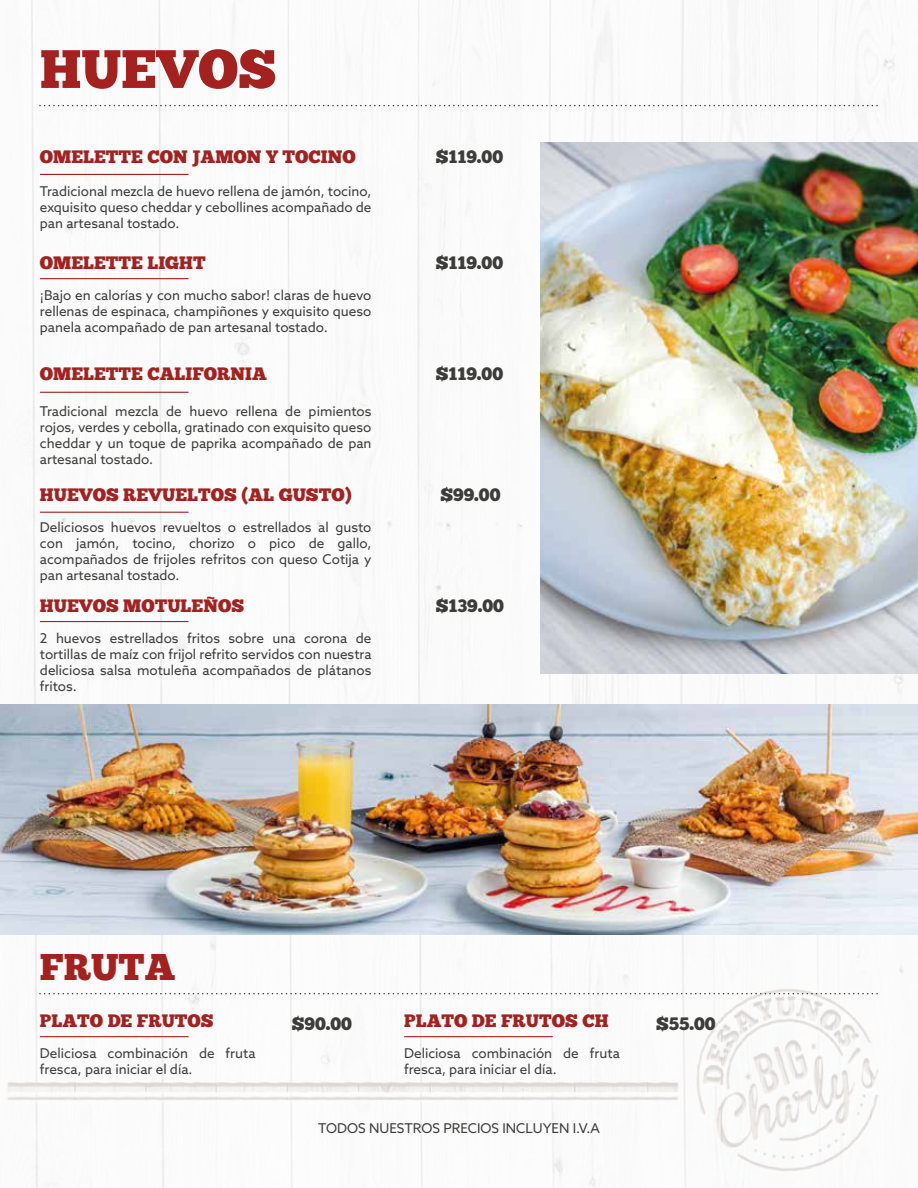
<style>
.page{position:relative;width:918px;height:1188px;background:#fff}
.page>*{position:absolute;margin:0;border:0;box-sizing:border-box;transform-origin:0 0}
.t1{font:54px "Chunk Five";color:#a3211f}
.t2{font:37.2px "Chunk Five";color:#a3211f}
.t3{font:18px "Chunk Five";color:#a3211f}
.t4{font:18px "Chunk Five";color:#3c3c3b}
.t5{font:13.5px/16.2px "Azo Sans";color:#3c3c3b;text-align:justify}
</style>
<div class="page">
<img style="left:7px;top:0;width:911px;height:1188px">
<svg style="left:40px;top:105px;width:838px;height:1px"></svg>
<hr style="left:40px;top:174px;width:149px;height:1px;background:#a3211f">
<hr style="left:40px;top:278px;width:149px;height:1px;background:#a3211f">
<hr style="left:40px;top:392px;width:149px;height:1px;background:#a3211f">
<hr style="left:40px;top:512px;width:149px;height:1px;background:#a3211f">
<hr style="left:40px;top:621px;width:149px;height:1px;background:#a3211f">
<img style="left:0;top:704px;width:918px;height:231px">
<img style="left:540px;top:142px;width:378px;height:531px">
<svg style="left:40px;top:993px;width:838px;height:1px"></svg>
<hr style="left:40px;top:1036px;width:149px;height:1px;background:#a3211f">
<hr style="left:404px;top:1036px;width:149px;height:1px;background:#a3211f">
<h1 class="t1" style="left:40px;top:37px;width:238px">HUEVOS</h1>
<h3 class="t3" style="left:40px;top:146px;width:317px">OMELETTE CON JAMON Y TOCINO</h3>
<h3 class="t4" style="left:436px;top:146px;width:69px">$119.00</h3>
<p class="t5" style="left:40px;top:183px;width:333px">Tradicional mezcla de huevo rellena de jamón, tocino, exquisito queso cheddar y cebollines acompañado de pan artesanal tostado.</p>
<h3 class="t3" style="left:40px;top:252px;width:167px">OMELETTE LIGHT</h3>
<h3 class="t4" style="left:436px;top:252px;width:69px">$119.00</h3>
<p class="t5" style="left:40px;top:287px;width:333px">¡Bajo en calorías y con mucho sabor! claras de huevo rellenas de espinaca, champiñones y exquisito queso panela acompañado de pan artesanal tostado.</p>
<h3 class="t3" style="left:40px;top:363px;width:228px">OMELETTE CALIFORNIA</h3>
<h3 class="t4" style="left:436px;top:363px;width:69px">$119.00</h3>
<p class="t5" style="left:40px;top:403px;width:333px">Tradicional mezcla de huevo rellena de pimientos rojos, verdes y cebolla, gratinado con exquisito queso cheddar y un toque de paprika acompañado de pan artesanal tostado.</p>
<h3 class="t3" style="left:40px;top:484px;width:313px">HUEVOS REVUELTOS (AL GUSTO)</h3>
<h3 class="t4" style="left:440px;top:484px;width:62px">$99.00</h3>
<p class="t5" style="left:40px;top:519px;width:333px">Deliciosos huevos revueltos o estrellados al gusto con jamón, tocino, chorizo o pico de gallo, acompañados de frijoles refritos con queso Cotija y pan artesanal tostado.</p>
<h3 class="t3" style="left:40px;top:595px;width:206px">HUEVOS MOTULEÑOS</h3>
<h3 class="t4" style="left:436px;top:595px;width:70px">$139.00</h3>
<p class="t5" style="left:40px;top:630px;width:333px">2 huevos estrellados fritos sobre una corona de tortillas de maíz con frijol refrito servidos con nuestra deliciosa salsa motuleña acompañados de plátanos fritos.</p>
<h2 class="t2" style="left:40px;top:945px;width:137px">FRUTA</h2>
<h3 class="t3" style="left:40px;top:1010px;width:175px">PLATO DE FRUTOS</h3>
<h3 class="t4" style="left:292px;top:1013px;width:62px">$90.00</h3>
<p class="t5" style="left:40px;top:1045px;width:217px">Deliciosa combinación de fruta fresca, para iniciar el día.</p>
<h3 class="t3" style="left:404px;top:1010px;width:206px">PLATO DE FRUTOS CH</h3>
<h3 class="t4" style="left:656px;top:1013px;width:61px">$55.00</h3>
<p class="t5" style="left:404px;top:1045px;width:217px">Deliciosa combinación de fruta fresca, para iniciar el día.</p>
<p class="t5" style="left:318px;top:1120px;width:283px">TODOS NUESTROS PRECIOS INCLUYEN I.V.A</p>
</div>
